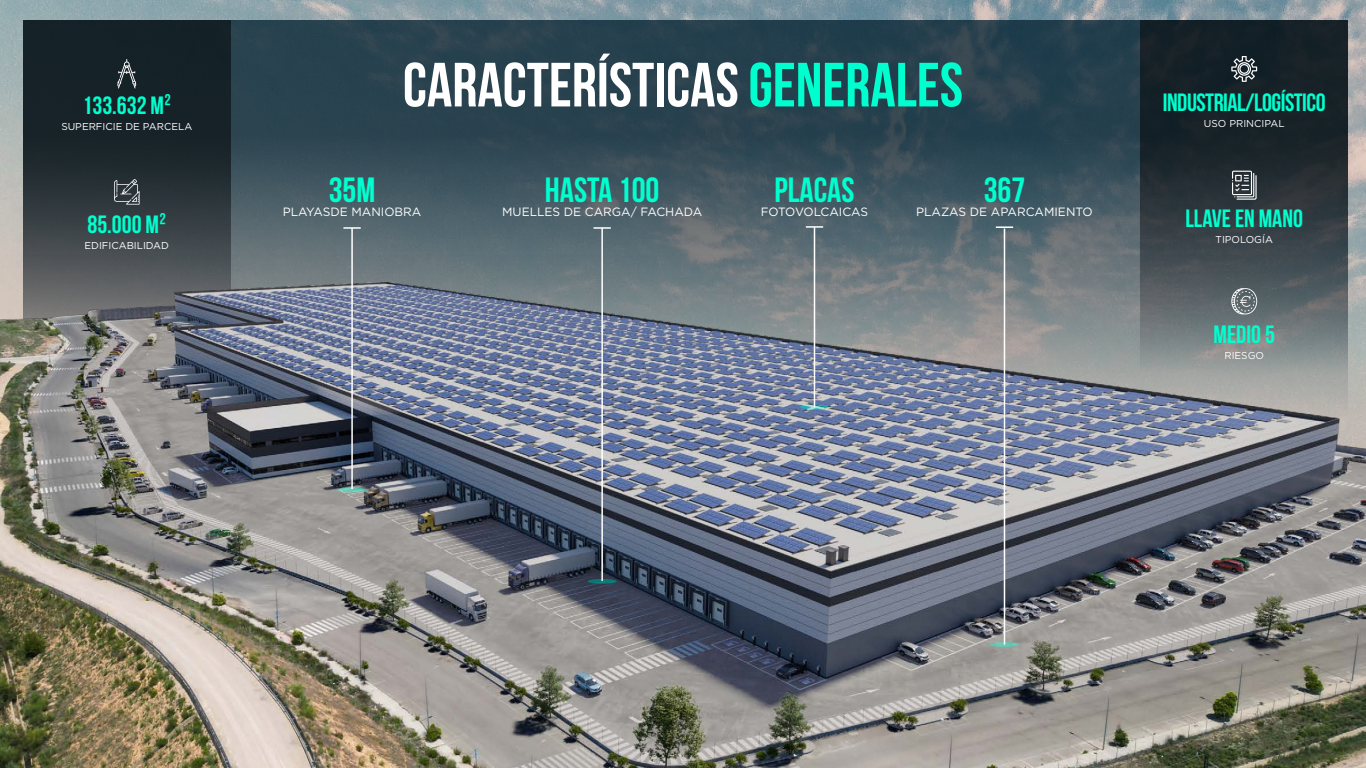
<style>
.page{position:relative;width:1366px;height:768px;background:#fff}
.page>*{position:absolute;margin:0;border:0;box-sizing:border-box;transform-origin:0 0}
.t1{font:700 62.3px "Bebas Neue";color:#fff}
.t2{font:700 35px "Bebas Neue";color:#00ffcf}
.t3{font:700 25px "Bebas Neue";color:#00ffcf}
.t4{font:700 25px "Bebas Neue";letter-spacing:-.02em;color:#00ffcf}
.t5{font:12px "Gotham";color:#fff}
.t6{font:10px "Gotham";color:#fff}
.s1{color:#00ffcf}
</style>
<div class="page">
<img style="left:0;top:0;width:1366px;height:254px">
<svg style="left:230px;top:20px;width:911px;height:234px;background:#364d58"></svg>
<svg style="left:1141px;top:20px;width:207px;height:234px;background:#1f2a30"></svg>
<svg style="left:1231px;top:56px;width:26px;height:26px"></svg>
<svg style="left:23px;top:20px;width:207px;height:234px;background:#202b31"></svg>
<svg style="left:117px;top:59px;width:19px;height:29px"></svg>
<svg style="left:114px;top:179px;width:26px;height:26px"></svg>
<img style="left:0;top:254px;width:1366px;height:514px">
<svg style="left:337px;top:488px;width:30px;height:4px"></svg>
<hr style="left:351px;top:228px;width:2px;height:261px;background:#fff">
<svg style="left:343px;top:227px;width:18px;height:2px"></svg>
<svg style="left:800px;top:405px;width:29px;height:4px"></svg>
<hr style="left:814px;top:227px;width:1px;height:180px;background:#fff">
<svg style="left:806px;top:226px;width:17px;height:2px"></svg>
<svg style="left:587px;top:579px;width:30px;height:5px"></svg>
<hr style="left:601px;top:228px;width:2px;height:353px;background:#fff">
<svg style="left:593px;top:227px;width:18px;height:2px"></svg>
<svg style="left:990px;top:642px;width:29px;height:5px"></svg>
<hr style="left:1004px;top:228px;width:1px;height:417px;background:#fff">
<svg style="left:996px;top:226px;width:17px;height:2px"></svg>
<svg style="left:1232px;top:171px;width:25px;height:29px"></svg>
<h3 class="t3" style="left:83px;top:92px;width:90px">133.632 M²</h3>
<p class="t6" style="left:61px;top:120px;width:132px">SUPERFICIE DE PARCELA</p>
<h3 class="t3" style="left:88px;top:210px;width:80px">85.000 M²</h3>
<p class="t6" style="left:85px;top:239px;width:86px">EDIFICABILIDAD</p>
<h1 class="t1" style="left:403px;top:51px;width:562px">CARACTERÍSTICAS <span class="s1">GENERALES</span></h1>
<h3 class="t4" style="left:1163px;top:88px;width:164px">INDUSTRIAL/LOGÍSTICO</h3>
<p class="t6" style="left:1204px;top:117px;width:82px">USO PRINCIPAL</p>
<h2 class="t2" style="left:329px;top:171px;width:48px">35M</h2>
<p class="t5" style="left:283px;top:204px;width:140px">PLAYASDE MANIOBRA</p>
<h2 class="t2" style="left:545px;top:171px;width:116px">HASTA 100</h2>
<p class="t5" style="left:502px;top:204px;width:201px">MUELLES DE CARGA/ FACHADA</p>
<h2 class="t2" style="left:774px;top:171px;width:82px">PLACAS</h2>
<p class="t5" style="left:761px;top:204px;width:109px">FOTOVOLCAICAS</p>
<h2 class="t2" style="left:984px;top:171px;width:43px">367</h2>
<p class="t5" style="left:916px;top:204px;width:178px">PLAZAS DE APARCAMIENTO</p>
<h3 class="t3" style="left:1185px;top:205px;width:119px">LLAVE EN MANO</h3>
<p class="t6" style="left:1216px;top:233px;width:59px">TIPOLOGÍA</p>
<h3 class="t3" style="left:1214px;top:321px;width:63px">MEDIO 5</h3>
<p class="t6" style="left:1224px;top:349px;width:41px">RIESGO</p>
</div>
